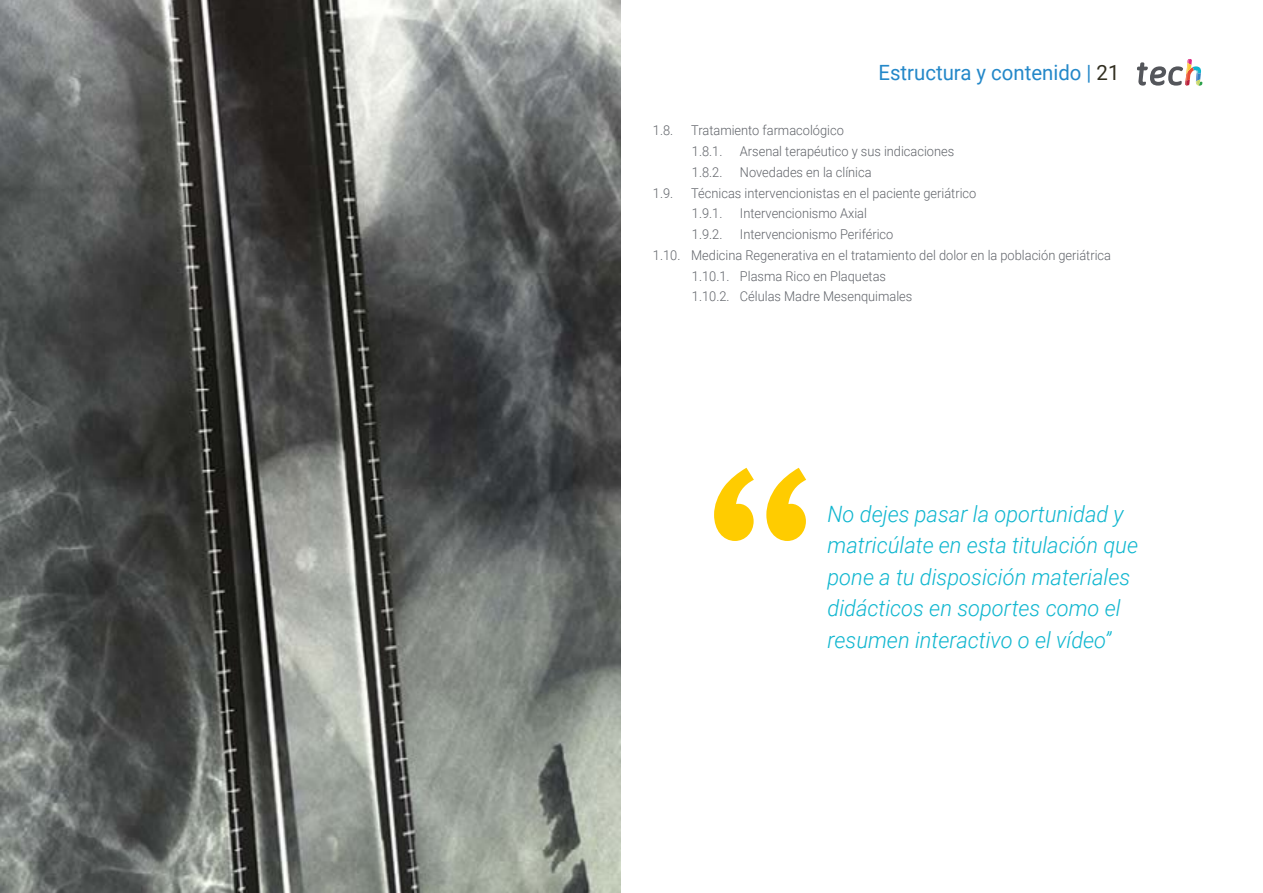
<style>
.page{position:relative;width:1263px;height:893px;background:#fff}
.page>*{position:absolute;margin:0;border:0;box-sizing:border-box;transform-origin:0 0}
.t1{font:italic 300 22.5px/31.5px "Roboto";color:#0fb6cf}
.t2{font:21px "Roboto";color:#2488c9}
.t3{font:300 13.5px/20.7px "Roboto";color:#61646a;scale:.95 1}
.s1{color:#312e20}
</style>
<div class="page">
<img style="left:0;top:0;width:621px;height:893px">
<svg style="left:1137px;top:59px;width:65px;height:27px"></svg>
<svg style="left:714px;top:468px;width:92px;height:73px"></svg>
<h2 class="t2" style="left:878px;top:57px;width:242px">Estructura y contenido | <span class="s1">21</span></h2>
<p class="t3" style="left:653px;top:120px;width:23px">1.8.</p>
<p class="t3" style="left:691px;top:120px;width:162px">Tratamiento farmacológico<br>1.8.1.</p>
<p class="t3" style="left:740px;top:141px;width:227px">Arsenal terapéutico y sus indicaciones</p>
<p class="t3" style="left:692px;top:161px;width:34px">1.8.2.</p>
<p class="t3" style="left:740px;top:161px;width:140px">Novedades en la clínica</p>
<p class="t3" style="left:653px;top:182px;width:23px">1.9.</p>
<p class="t3" style="left:691px;top:182px;width:302px">Técnicas intervencionistas en el paciente geriátrico<br>1.9.1.</p>
<p class="t3" style="left:740px;top:203px;width:135px">Intervencionismo Axial</p>
<p class="t3" style="left:692px;top:224px;width:34px">1.9.2.</p>
<p class="t3" style="left:740px;top:224px;width:163px">Intervencionismo Periférico</p>
<p class="t3" style="left:653px;top:244px;width:484px">1.10. Medicina Regenerativa en el tratamiento del dolor en la población geriátrica</p>
<p class="t3" style="left:692px;top:265px;width:206px">1.10.1. Plasma Rico en Plaquetas</p>
<p class="t3" style="left:692px;top:286px;width:234px">1.10.2. Células Madre Mesenquimales</p>
<h1 class="t1" style="left:827px;top:497px;width:312px">No dejes pasar la oportunidad y matricúlate en esta titulación que pone a tu disposición materiales didácticos en soportes como el resumen interactivo o el vídeo”</h1>
</div>
